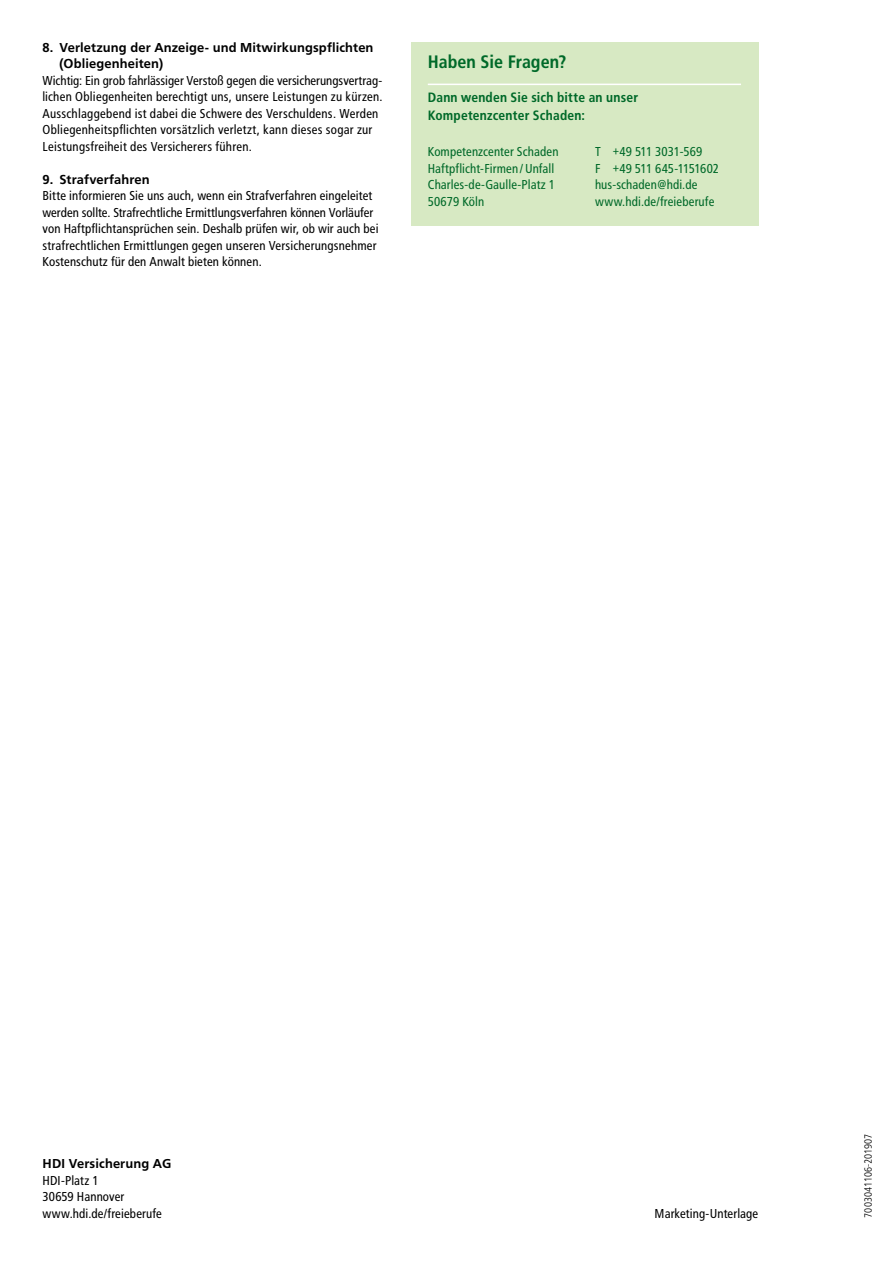
<style>
.page{position:relative;width:893px;height:1263px;background:#fff}
.page>*{position:absolute;margin:0;border:0;box-sizing:border-box;transform-origin:0 0}
.t1{font:18px "HDI Gerling Sans Cond Bold";color:#006929}
.t2{font:13.5px/16.5px "HDI Gerling Sans Cond Regular";letter-spacing:.01em;color:#000}
.t3{font:13.5px/16.5px "HDI Gerling Sans Cond Regular";letter-spacing:.005em;color:#006929}
.t4{font:13.5px/16.5px "HDI Gerling Sans Bold";letter-spacing:.01em;color:#000}
.t5{font:13.5px/18px "HDI Gerling Sans Cond Bold";letter-spacing:.015em;color:#006929}
.t6{font:10.5px "HDI Gerling Sans Cond Light";color:#000}
</style>
<div class="page">
<div style="left:411px;top:43px;width:347px;height:183px;background:#d7e9c3"></div>
<hr style="left:428px;top:84px;width:313px;height:1px;background:#fff">
<p class="t4" style="left:60px;top:39px;width:315px;text-indent:-17px">8. Verletzung der Anzeige- und Mitwirkungspflichten (Obliegenheiten)</p>
<p class="t2" style="left:43px;top:72px;width:342px">Wichtig: Ein grob fahrlässiger Verstoß gegen die versicherungsvertrag&shy;lichen Obliegenheiten berechtigt uns, unsere Leistungen zu kürzen.<br>Ausschlaggebend ist dabei die Schwere des Verschuldens. Werden Obliegenheitspflichten vorsätzlich verletzt, kann dieses sogar zur Leistungsfreiheit des Versicherers führen.</p>
<p class="t4" style="left:43px;top:171px;width:109px">9. Strafverfahren</p>
<p class="t2" style="left:43px;top:188px;width:337px">Bitte informieren Sie uns auch, wenn ein Strafverfahren eingeleitet werden sollte. Strafrechtliche Ermittlungsverfahren können Vorläufer von Haftpflichtansprüchen sein. Deshalb prüfen wir, ob wir auch bei strafrechtlichen Ermittlungen gegen unseren Versicherungsnehmer Kostenschutz für den Anwalt bieten können.</p>
<h1 class="t1" style="left:428px;top:51px;width:140px">Haben Sie Fragen?</h1>
<p class="t5" style="left:428px;top:89px;width:212px">Dann wenden Sie sich bitte an unser<br>Kompetenzcenter Schaden:</p>
<p class="t3" style="left:428px;top:144px;width:132px">Kompetenzcenter Schaden<br>Haftpflicht-Firmen /Unfall<br>Charles-de-Gaulle-Platz 1<br>50679 Köln</p>
<p class="t3" style="left:595px;top:144px;width:125px">T +49 511 3031-569<br>F +49 511 645-1151602 hus-schaden@hdi.de www.hdi.de/freieberufe</p>
<p class="t4" style="left:43px;top:1155px;width:130px">HDI Versicherung AG</p>
<p class="t2" style="left:43px;top:1172px;width:121px">HDI-Platz 1<br>30659 Hannover www.hdi.de/freieberufe</p>
<p class="t2" style="left:655px;top:1205px;width:105px">Marketing-Unterlage</p>
<p class="t6" style="left:862px;top:1217px;width:85px;rotate:-90deg">7003041106-201907</p>
</div>
